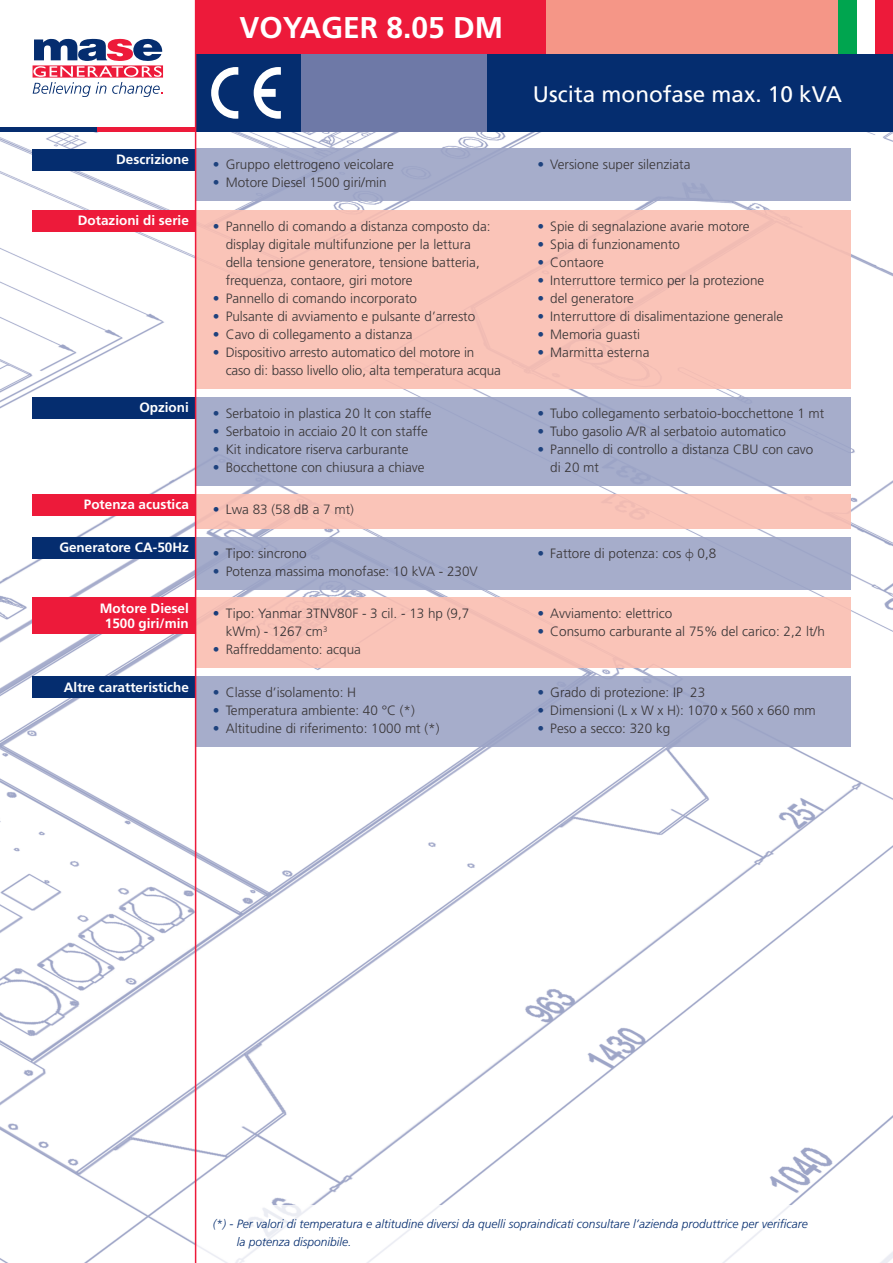
<style>
.page{position:relative;width:893px;height:1263px;background:#fff}
.page>*{position:absolute;margin:0;border:0;box-sizing:border-box;transform-origin:0 0}
.t1{font:700 30px "Frutiger";color:#fff}
.t2{font:22.5px "Frutiger";color:#fff}
.t3{font:300 13.5px/18px "Frutiger";color:#231f20}
.t4{font:700 13.5px/15px "Frutiger";color:#fff;text-align:center}
.t5{font:italic 300 12px/18px "Frutiger";color:#052d6f}
.s1{color:#052d6f}
.s2{font-family:"Gill Sans"}
</style>
<div class="page">
<img style="left:0;top:132px;width:893px;height:1131px">
<div style="left:129px;top:54px;width:387px;height:78px;background:#6e79a7"></div>
<div style="left:0;top:0;width:196px;height:132px;background:#fff"></div>
<svg style="left:33px;top:39px;width:130px;height:58px"></svg>
<div style="left:488px;top:54px;width:405px;height:78px;background:#052d6f"></div>
<div style="left:196px;top:0;width:351px;height:54px;background:#ed1a3a"></div>
<div style="left:547px;top:0;width:346px;height:54px;background:#f59687"></div>
<div style="left:0;top:127px;width:97px;height:5px;background:#052d6f"></div>
<div style="left:97px;top:127px;width:98px;height:5px;background:#ed1a3a"></div>
<svg style="left:857px;top:0;width:18px;height:54px"></svg>
<div style="left:839px;top:0;width:18px;height:54px;background:#00a54f"></div>
<div style="left:875px;top:0;width:18px;height:54px;background:#ed1a3a"></div>
<div style="left:196px;top:54px;width:104px;height:78px;background:#052d6f"></div>
<svg style="left:211px;top:67px;width:27px;height:52px"></svg>
<svg style="left:254px;top:67px;width:27px;height:52px"></svg>
<div style="left:195px;top:1205px;width:698px;height:58px;background:#fff"></div>
<div style="left:33px;top:149px;width:162px;height:21px;background:#052d6f"></div>
<div style="left:195px;top:149px;width:655px;height:52px;background:#a6adcb"></div>
<div style="left:33px;top:494px;width:162px;height:21px;background:#ed1a3a"></div>
<div style="left:195px;top:494px;width:655px;height:34px;background:#fac4b8"></div>
<div style="left:33px;top:397px;width:162px;height:22px;background:#052d6f"></div>
<div style="left:195px;top:397px;width:655px;height:88px;background:#a6adcb"></div>
<div style="left:33px;top:598px;width:162px;height:36px;background:#ed1a3a"></div>
<div style="left:195px;top:598px;width:655px;height:70px;background:#fac4b8"></div>
<div style="left:33px;top:676px;width:162px;height:22px;background:#052d6f"></div>
<div style="left:195px;top:676px;width:655px;height:70px;background:#a6adcb"></div>
<div style="left:33px;top:537px;width:162px;height:21px;background:#052d6f"></div>
<div style="left:195px;top:537px;width:655px;height:53px;background:#a6adcb"></div>
<div style="left:33px;top:210px;width:162px;height:22px;background:#ed1a3a"></div>
<div style="left:195px;top:210px;width:655px;height:178px;background:#fac4b8"></div>
<hr style="left:195px;top:0;width:1px;height:1263px;background:#ed1a3a">
<h1 class="t1" style="left:239px;top:10px;width:265px">VOYAGER 8.05 DM</h1>
<h2 class="t2" style="left:533px;top:81px;width:311px">Uscita monofase max. 10 kVA</h2>
<p class="t4" style="left:116px;top:152px;width:74px">Descrizione</p>
<p class="t3" style="left:213px;top:156px;width:183px"><span class="s1">•</span> Gruppo elettrogeno veicolare</p>
<p class="t3" style="left:213px;top:174px;width:175px"><span class="s1">•</span> Motore Diesel 1500 giri/min</p>
<p class="t3" style="left:537px;top:156px;width:155px"><span class="s1">•</span> Versione super silenziata</p>
<p class="t4" style="left:78px;top:213px;width:113px">Dotazioni di serie</p>
<p class="t3" style="left:226px;top:217px;width:266px;text-indent:-13px"><span class="s1">•</span> Pannello di comando a distanza composto da: display digitale multifunzione per la lettura della tensione generatore, tensione batteria, frequenza, contaore, giri motore</p>
<p class="t3" style="left:213px;top:289px;width:206px"><span class="s1">•</span> Pannello di comando incorporato</p>
<p class="t3" style="left:213px;top:307px;width:264px"><span class="s1">•</span> Pulsante di avviamento e pulsante d’arresto</p>
<p class="t3" style="left:213px;top:325px;width:201px"><span class="s1">•</span> Cavo di collegamento a distanza</p>
<p class="t3" style="left:226px;top:343px;width:277px;text-indent:-13px"><span class="s1">•</span> Dispositivo arresto automatico del motore in caso di: basso livello olio, alta temperatura acqua</p>
<p class="t3" style="left:537px;top:217px;width:214px"><span class="s1">•</span> Spie di segnalazione avarie motore</p>
<p class="t3" style="left:537px;top:235px;width:144px"><span class="s1">•</span> Spia di funzionamento</p>
<p class="t3" style="left:537px;top:253px;width:68px"><span class="s1">•</span> Contaore</p>
<p class="t3" style="left:537px;top:271px;width:228px"><span class="s1">•</span> Interruttore termico per la protezione</p>
<p class="t3" style="left:537px;top:289px;width:98px"><span class="s1">•</span> del generatore</p>
<p class="t3" style="left:537px;top:307px;width:247px"><span class="s1">•</span> Interruttore di disalimentazione generale</p>
<p class="t3" style="left:537px;top:325px;width:104px"><span class="s1">•</span> Memoria guasti</p>
<p class="t3" style="left:537px;top:343px;width:113px"><span class="s1">•</span> Marmitta esterna</p>
<p class="t4" style="left:139px;top:400px;width:51px">Opzioni</p>
<p class="t3" style="left:213px;top:404px;width:220px"><span class="s1">•</span> Serbatoio in plastica 20 lt con staffe</p>
<p class="t3" style="left:213px;top:422px;width:217px"><span class="s1">•</span> Serbatoio in acciaio 20 lt con staffe</p>
<p class="t3" style="left:213px;top:440px;width:197px"><span class="s1">•</span> Kit indicatore riserva carburante</p>
<p class="t3" style="left:213px;top:458px;width:213px"><span class="s1">•</span> Bocchettone con chiusura a chiave</p>
<p class="t3" style="left:537px;top:404px;width:288px"><span class="s1">•</span> Tubo collegamento serbatoio-bocchettone 1 mt</p>
<p class="t3" style="left:537px;top:422px;width:250px"><span class="s1">•</span> Tubo gasolio A/R al serbatoio automatico</p>
<p class="t3" style="left:550px;top:440px;width:265px;text-indent:-13px"><span class="s1">•</span> Pannello di controllo a distanza CBU con cavo di 20 mt</p>
<p class="t4" style="left:84px;top:497px;width:107px">Potenza acustica</p>
<p class="t3" style="left:213px;top:501px;width:143px"><span class="s1">•</span> Lwa 83 (58 dB a 7 mt)</p>
<p class="t4" style="left:59px;top:540px;width:131px">Generatore CA-50Hz</p>
<p class="t3" style="left:213px;top:544px;width:95px"><span class="s1">•</span> Tipo: sincrono</p>
<p class="t3" style="left:213px;top:562px;width:266px"><span class="s1">•</span> Potenza massima monofase: 10 kVA - 230V</p>
<p class="t3" style="left:537px;top:544px;width:180px"><span class="s1">•</span> Fattore di potenza: cos <span class="s2">ф</span> 0,8</p>
<p class="t4" style="left:100px;top:600px;width:91px">Motore Diesel<br>1500 giri/min</p>
<p class="t3" style="left:226px;top:604px;width:245px;text-indent:-13px"><span class="s1">•</span> Tipo: Yanmar 3TNV80F - 3 cil. - 13 hp (9,7 kWm) - 1267 cm<sup>3</sup></p>
<p class="t3" style="left:213px;top:640px;width:150px"><span class="s1">•</span> Raffreddamento: acqua</p>
<p class="t3" style="left:537px;top:604px;width:136px"><span class="s1">•</span> Avviamento: elettrico</p>
<p class="t3" style="left:537px;top:622px;width:289px"><span class="s1">•</span> Consumo carburante al 75% del carico: 2,2 lt/h</p>
<p class="t4" style="left:64px;top:679px;width:127px">Altre caratteristiche</p>
<p class="t3" style="left:213px;top:683px;width:145px"><span class="s1">•</span> Classe d’isolamento: H</p>
<p class="t3" style="left:213px;top:701px;width:203px"><span class="s1">•</span> Temperatura ambiente: 40 °C (*)</p>
<p class="t3" style="left:213px;top:719px;width:228px"><span class="s1">•</span> Altitudine di riferimento: 1000 mt (*)</p>
<p class="t3" style="left:537px;top:683px;width:169px"><span class="s1">•</span> Grado di protezione: IP 23</p>
<p class="t3" style="left:537px;top:701px;width:280px"><span class="s1">•</span> Dimensioni (L x W x H): 1070 x 560 x 660 mm</p>
<p class="t3" style="left:537px;top:719px;width:134px"><span class="s1">•</span> Peso a secco: 320 kg</p>
<p class="t5" style="left:237px;top:1214px;width:572px;text-indent:-24px">(*) - Per valori di temperatura e altitudine diversi da quelli sopraindicati consultare l’azienda produttrice per verificare la potenza disponibile.</p>
</div>
